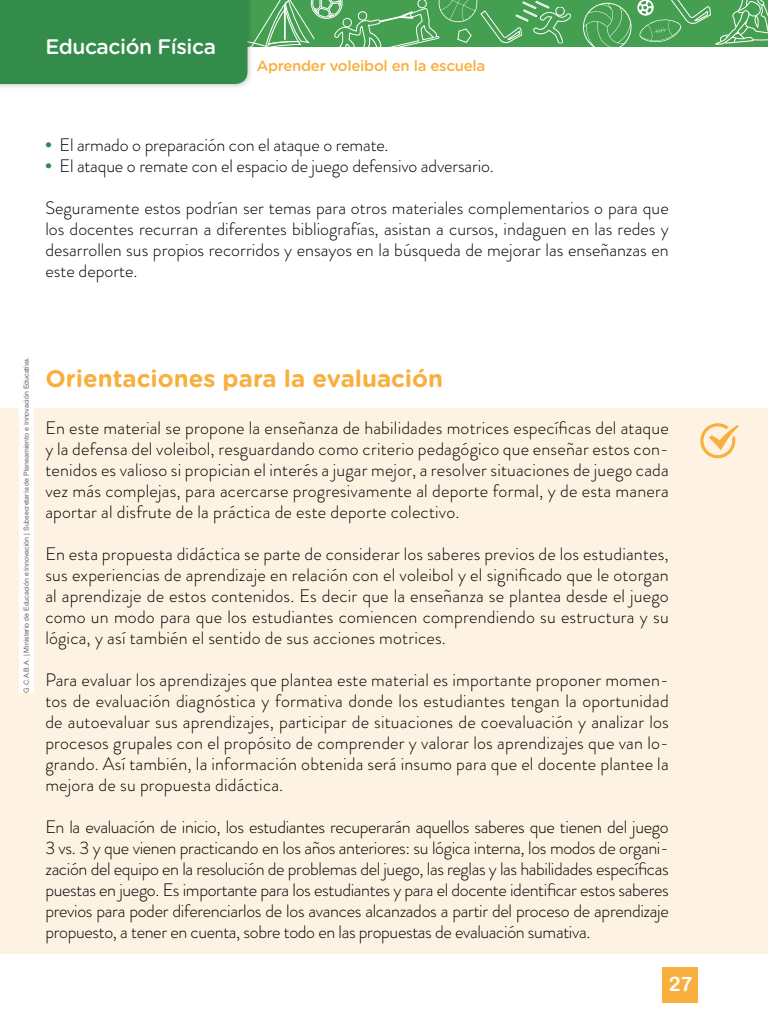
<style>
.page{position:relative;width:768px;height:1024px;background:#fff}
.page>*{position:absolute;margin:0;border:0;box-sizing:border-box;transform-origin:0 0}
.t1{font:700 24px "Gotham Rounded";color:#f9af3d}
.t2{font:500 21px "Gotham Rounded";letter-spacing:-.02em;color:#fff}
.t3{font:20px "Arial Rounded MT Bold";color:#fff}
.t4{font:300 18px/21px "Brandon Grotesque";color:#000;text-align:justify}
.t5{font:500 15px "Gotham Rounded";letter-spacing:-.02em;color:#f9af3d}
.t6{font:7px "Arial";color:#666}
.s1{font-family:"Arial";font-weight:700;color:#338c4a}
</style>
<div class="page">
<div style="left:240px;top:0;width:528px;height:47px;background:#449f50"></div>
<svg style="left:583px;top:0;width:185px;height:47px"></svg>
<div style="left:662px;top:967px;width:36px;height:36px;background:#f9af3d"></div>
<div style="left:0;top:0;width:254px;height:90px;background:#000;opacity:.22"></div>
<svg style="left:0;top:0;width:571px;height:84px"></svg>
<div style="left:0;top:408px;width:768px;height:545px;background:#fef3e2"></div>
<svg style="left:700px;top:423px;width:39px;height:35px"></svg>
<div style="left:19px;top:356px;width:15px;height:337px;background:#fff"></div>
<p class="t2" style="left:45px;top:32px;width:172px">Educación Física</p>
<p class="t5" style="left:257px;top:55px;width:230px">Aprender voleibol en la escuela</p>
<p class="t4" style="left:45px;top:135px;width:345px"><span class="s1">•</span> El armado o preparación con el ataque o remate.</p>
<p class="t4" style="left:45px;top:156px;width:450px"><span class="s1">•</span> El ataque o remate con el espacio de juego defensivo adversario.</p>
<p class="t4" style="left:45px;top:198px;width:625px">Seguramente estos podrían ser temas para otros materiales complementarios o para que los docentes recurran a diferentes bibliografías, asistan a cursos, indaguen en las redes y desarrollen sus propios recorridos y ensayos en la búsqueda de mejorar las enseñanzas en este deporte.</p>
<p class="t6" style="left:22px;top:693px;width:337px;rotate:-90deg">G.C.A.B.A. | Ministerio de Educación e Innovación | Subsecretaría de Planeamiento e Innovación Educativa.</p>
<h1 class="t1" style="left:45px;top:361px;width:399px">Orientaciones para la evaluación</h1>
<p class="t4" style="left:45px;top:418px;width:625px">En este material se propone la enseñanza de habilidades motrices específicas del ataque y la defensa del voleibol, resguardando como criterio pedagógico que enseñar estos con&shy;tenidos es valioso si propician el interés a jugar mejor, a resolver situaciones de juego cada vez más complejas, para acercarse progresivamente al deporte formal, y de esta manera aportar al disfrute de la práctica de este deporte colectivo.</p>
<p class="t4" style="left:45px;top:544px;width:625px">En esta propuesta didáctica se parte de considerar los saberes previos de los estudiantes, sus experiencias de aprendizaje en relación con el voleibol y el significado que le otorgan al aprendizaje de estos contenidos. Es decir que la enseñanza se plantea desde el juego como un modo para que los estudiantes comiencen comprendiendo su estructura y su lógica, y así también el sentido de sus acciones motrices.</p>
<p class="t4" style="left:45px;top:670px;width:625px">Para evaluar los aprendizajes que plantea este material es importante proponer momen&shy;tos de evaluación diagnóstica y formativa donde los estudiantes tengan la oportunidad de autoevaluar sus aprendizajes, participar de situaciones de coevaluación y analizar los procesos grupales con el propósito de comprender y valorar los aprendizajes que van lo&shy;grando. Así también, la información obtenida será insumo para que el docente plantee la mejora de su propuesta didáctica.</p>
<p class="t4" style="left:45px;top:817px;width:625px">En la evaluación de inicio, los estudiantes recuperarán aquellos saberes que tienen del juego 3 vs. 3 y que vienen practicando en los años anteriores: su lógica interna, los modos de organi&shy;zación del equipo en la resolución de problemas del juego, las reglas y las habilidades específicas puestas en juego. Es importante para los estudiantes y para el docente identificar estos saberes previos para poder diferenciarlos de los avances alcanzados a partir del proceso de aprendizaje propuesto, a tener en cuenta, sobre todo en las propuestas de evaluación sumativa.</p>
<p class="t3" style="left:669px;top:972px;width:25px">27</p>
</div>
